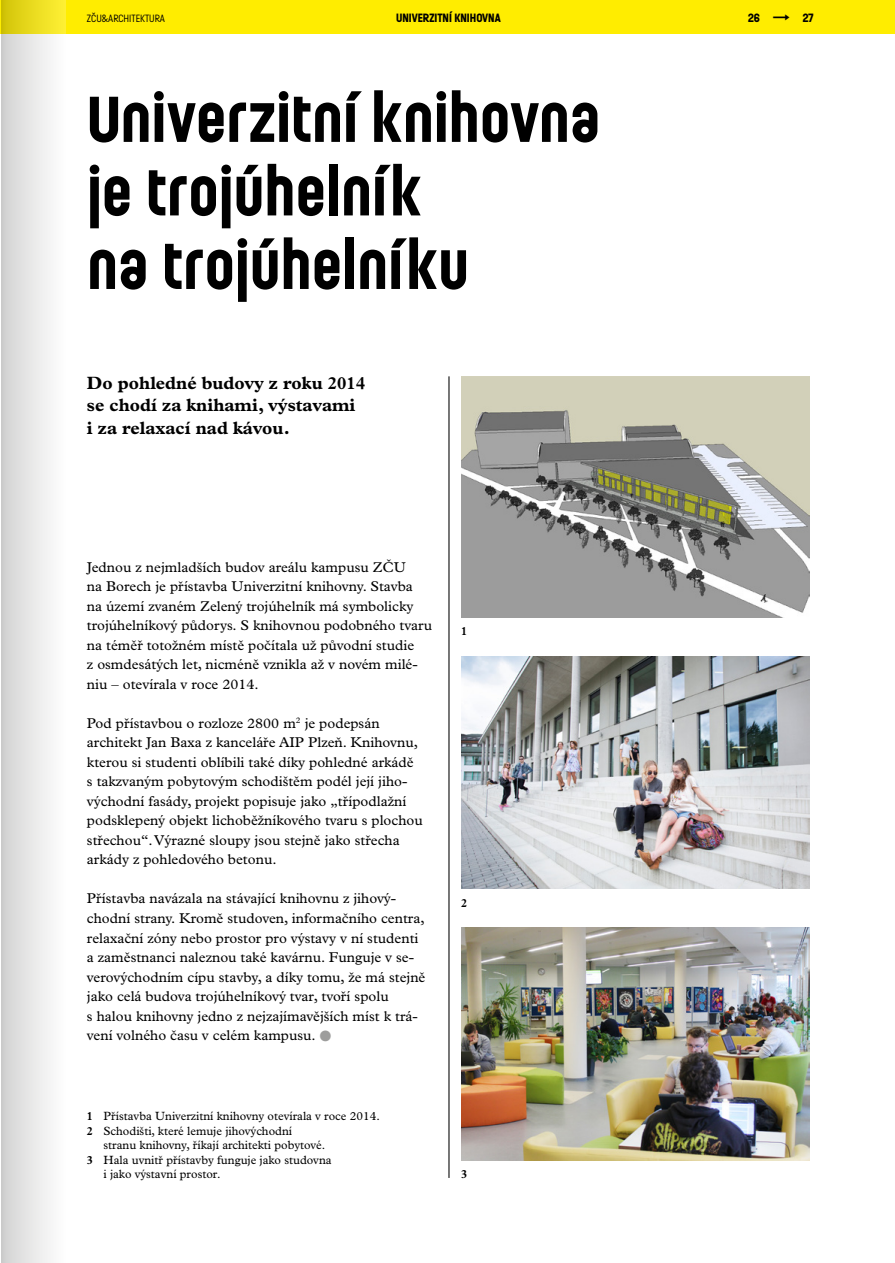
<style>
.page{position:relative;width:895px;height:1263px;background:#fff}
.page>*{position:absolute;margin:0;border:0;box-sizing:border-box;transform-origin:0 0}
.t1{font:700 64.5px/73.5px "Ladislav";letter-spacing:-.005em;color:#000}
.t2{font:700 34.5px "Ladislav";color:#9d9d9c}
.t3{font:700 17.85px/22.8px "Plantin MT Pro";color:#000}
.t4{font:14.25px/19.5px "Plantin MT Pro";color:#000}
.t5{font:12px "Plantin MT Pro";color:#000}
.t6{font:700 12px "Ladislav";color:#000}
.t7{font:700 12px "Plantin MT Pro";color:#000}
.t8{font:10.5px "Ladislav";color:#000}
.s1{font-weight:700}
</style>
<div class="page">
<div style="left:0;top:0;width:895px;height:34px;background:#ffed00"></div>
<hr style="left:448px;top:376px;width:1px;height:802px;background:#000">
<img style="left:461px;top:377px;width:349px;height:240px">
<img style="left:461px;top:656px;width:349px;height:233px">
<img style="left:461px;top:928px;width:349px;height:232px">
<div style="left:2px;top:0;width:64px;height:1263px;background:linear-gradient(to right,#d3d2cd,#fffffa)"></div>
<p class="t8" style="left:87px;top:12px;width:80px">ZČU&amp;ARCHITEKTURA</p>
<p class="t6" style="left:396px;top:10px;width:106px">UNIVERZITNÍ KNIHOVNA</p>
<p class="t6" style="left:748px;top:10px;width:67px">26 ⟶ 27</p>
<h1 class="t1" style="left:87px;top:81px;width:515px">Univerzitní knihovna je trojúhelník<br>na trojúhelníku</h1>
<p class="t3" style="left:87px;top:371px;width:280px">Do pohledné budovy z roku 2014 se chodí za knihami, výstavami i za relaxací nad kávou.</p>
<p class="t4" style="left:87px;top:557px;width:347px">Jednou z nejmladších budov areálu kampusu ZČU<br>na Borech je přístavba Univerzitní knihovny. Stavba<br>na území zvaném Zelený trojúhelník má symbolicky trojúhelníkový půdorys. S knihovnou podobného tvaru na téměř totožném místě počítala už původní studie<br>z osmdesátých let, nicméně vznikla až v novém milé&shy;niu – otevírala v roce 2014.</p>
<p class="t4" style="left:87px;top:713px;width:337px">Pod přístavbou o rozloze 2800 m<sup>2</sup> je podepsán architekt Jan Baxa z kanceláře AIP Plzeň. Knihovnu, kterou si studenti oblíbili také díky pohledné arkádě s takzvaným pobytovým schodištěm podél její jiho&shy;východní fasády, projekt popisuje jako „třípodlažní podsklepený objekt lichoběžníkového tvaru s plochou střechou“. Výrazné sloupy jsou stejně jako střecha arkády z pohledového betonu.</p>
<p class="t4" style="left:87px;top:889px;width:340px">Přístavba navázala na stávající knihovnu z jihový&shy;chodní strany. Kromě studoven, informačního centra, relaxační zóny nebo prostor pro výstavy v ní studenti a zaměstnanci naleznou také kavárnu. Funguje v se&shy;verovýchodním cípu stavby, a díky tomu, že má stejně jako celá budova trojúhelníkový tvar, tvoří spolu<br>s halou knihovny jedno z nejzajímavějších míst k trá&shy;vení volného času v celém kampusu.</p>
<h2 class="t2" style="left:319px;top:1014px;width:14px">•</h2>
<p class="t5" style="left:87px;top:1109px;width:294px"><span class="s1">1</span> Přístavba Univerzitní knihovny otevírala v roce 2014.</p>
<p class="t5" style="left:87px;top:1124px;width:207px"><span class="s1">2</span> Schodišti, které lemuje jihovýchodní</p>
<p class="t5" style="left:103px;top:1138px;width:223px">stranu knihovny, říkají architekti pobytové.</p>
<p class="t5" style="left:87px;top:1152px;width:246px"><span class="s1">3</span> Hala uvnitř přístavby funguje jako studovna</p>
<p class="t5" style="left:103px;top:1167px;width:119px">i jako výstavní prostor.</p>
<p class="t7" style="left:461px;top:624px;width:8px">1</p>
<p class="t7" style="left:461px;top:895px;width:8px">2</p>
<p class="t7" style="left:461px;top:1167px;width:8px">3</p>
</div>
